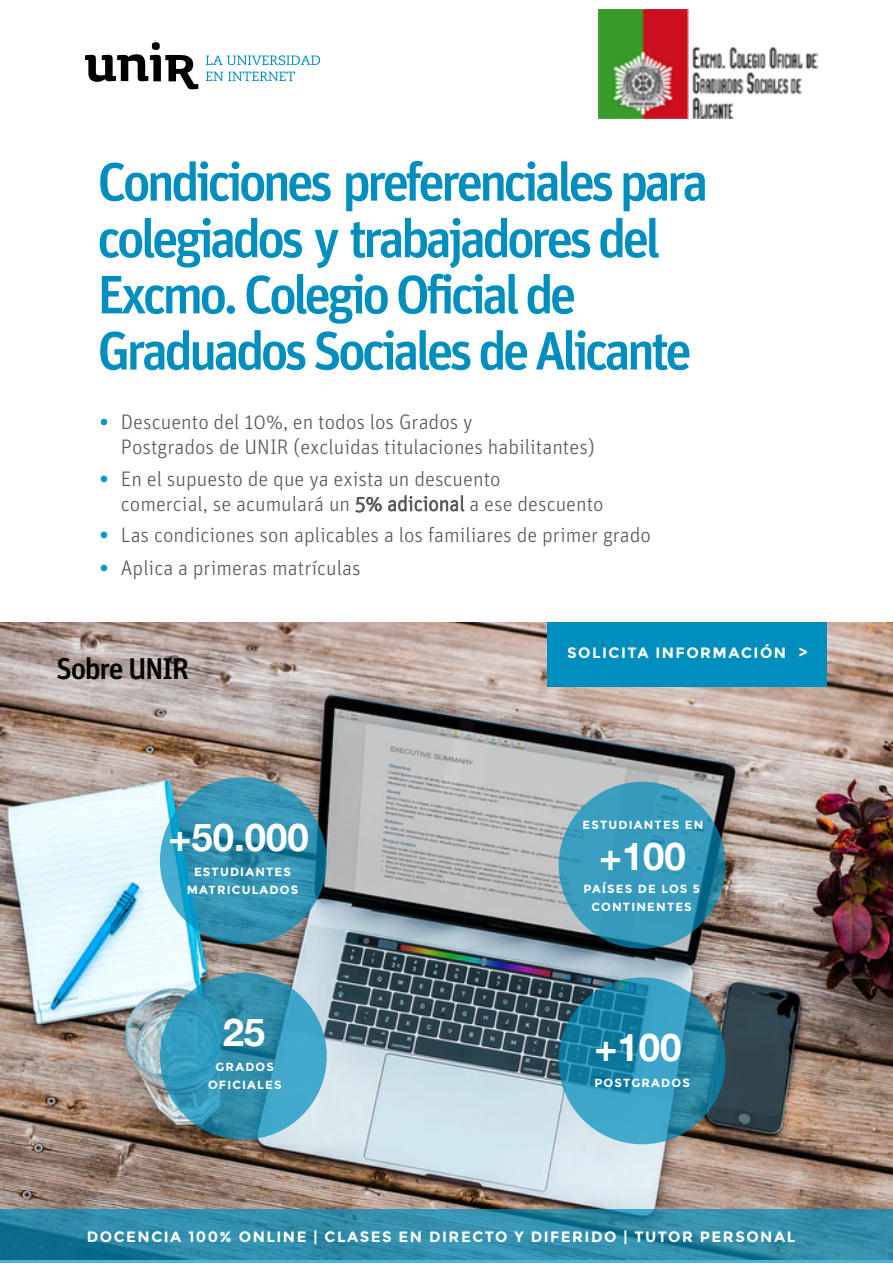
<style>
.page{position:relative;width:893px;height:1263px;background:#fff}
.page>*{position:absolute;margin:0;border:0;box-sizing:border-box;transform-origin:0 0}
.t1{font:500 54px/56.2px "Unit OT";letter-spacing:-.075em;color:#008ebe}
.t2{font:700 38.25px "Helvetica Neue";color:#fff}
.t3{font:500 30px "Unit OT";letter-spacing:-.05em;color:#000}
.t4{font:300 21px/24.9px "Unit OT";color:#575756}
.t5{font:700 15px "Montserrat";letter-spacing:.1em;color:#fff}
.t6{font:700 11.85px/18.5px "Montserrat";letter-spacing:.1em;color:#fff;text-align:center}
.s1{font-weight:700;color:#0098c3}
</style>
<div class="page">
<img style="left:0;top:622px;width:893px;height:587px">
<svg style="left:0;top:1209px;width:893px;height:54px;background:#2f8caa"></svg>
<svg style="left:160px;top:777px;width:167px;height:167px;background:#3092b2"></svg>
<svg style="left:160px;top:973px;width:167px;height:167px;background:#3496b6"></svg>
<svg style="left:559px;top:977px;width:166px;height:167px;background:#298fb1"></svg>
<svg style="left:559px;top:782px;width:166px;height:167px;background:#3497b9"></svg>
<div style="left:547px;top:623px;width:280px;height:64px;background:#008ebe"></div>
<svg style="left:85px;top:42px;width:113px;height:47px"></svg>
<svg style="left:206px;top:55px;width:114px;height:10px"></svg>
<svg style="left:206px;top:72px;width:89px;height:9px"></svg>
<img style="left:599px;top:9px;width:220px;height:109px">
<h1 class="t1" style="left:97px;top:153px;width:613px">Condiciones preferenciales para colegiados y trabajadores del<br>Excmo. Colegio Oficial de<br>Graduados Sociales de Alicante</h1>
<p class="t4" style="left:121px;top:410px;width:475px;text-indent:-21px"><span class="s1">•</span> Descuento del 10%, en todos los Grados y<br>Postgrados de UNIR (excluidas titulaciones habilitantes)</p>
<p class="t4" style="left:121px;top:466px;width:484px;text-indent:-21px"><span class="s1">•</span> En el supuesto de que ya exista un descuento<br>comercial, se acumulará un 5% adicional a ese descuento</p>
<p class="t4" style="left:100px;top:523px;width:553px"><span class="s1">•</span> Las condiciones son aplicables a los familiares de primer grado</p>
<p class="t4" style="left:100px;top:555px;width:262px"><span class="s1">•</span> Aplica a primeras matrículas</p>
<h3 class="t3" style="left:56px;top:649px;width:134px">Sobre UNIR</h3>
<h2 class="t2" style="left:169px;top:807px;width:142px">+50.000</h2>
<p class="t6" style="left:187px;top:862px;width:113px">ESTUDIANTES<br>MATRICULADOS</p>
<h2 class="t2" style="left:223px;top:1003px;width:44px">25</h2>
<p class="t6" style="left:208px;top:1057px;width:75px">GRADOS<br>OFICIALES</p>
<p class="t5" style="left:567px;top:644px;width:242px">SOLICITA INFORMACIÓN &gt;</p>
<p class="t6" style="left:582px;top:815px;width:123px">ESTUDIANTES EN</p>
<h2 class="t2" style="left:599px;top:827px;width:88px">+100</h2>
<p class="t6" style="left:583px;top:879px;width:118px">PAÍSES DE LOS 5<br>CONTINENTES</p>
<h2 class="t2" style="left:594px;top:1017px;width:88px">+100</h2>
<p class="t6" style="left:594px;top:1074px;width:97px">POSTGRADOS</p>
<p class="t5" style="left:87px;top:1227px;width:710px">DOCENCIA 100% ONLINE | CLASES EN DIRECTO Y DIFERIDO | TUTOR PERSONAL</p>
</div>
